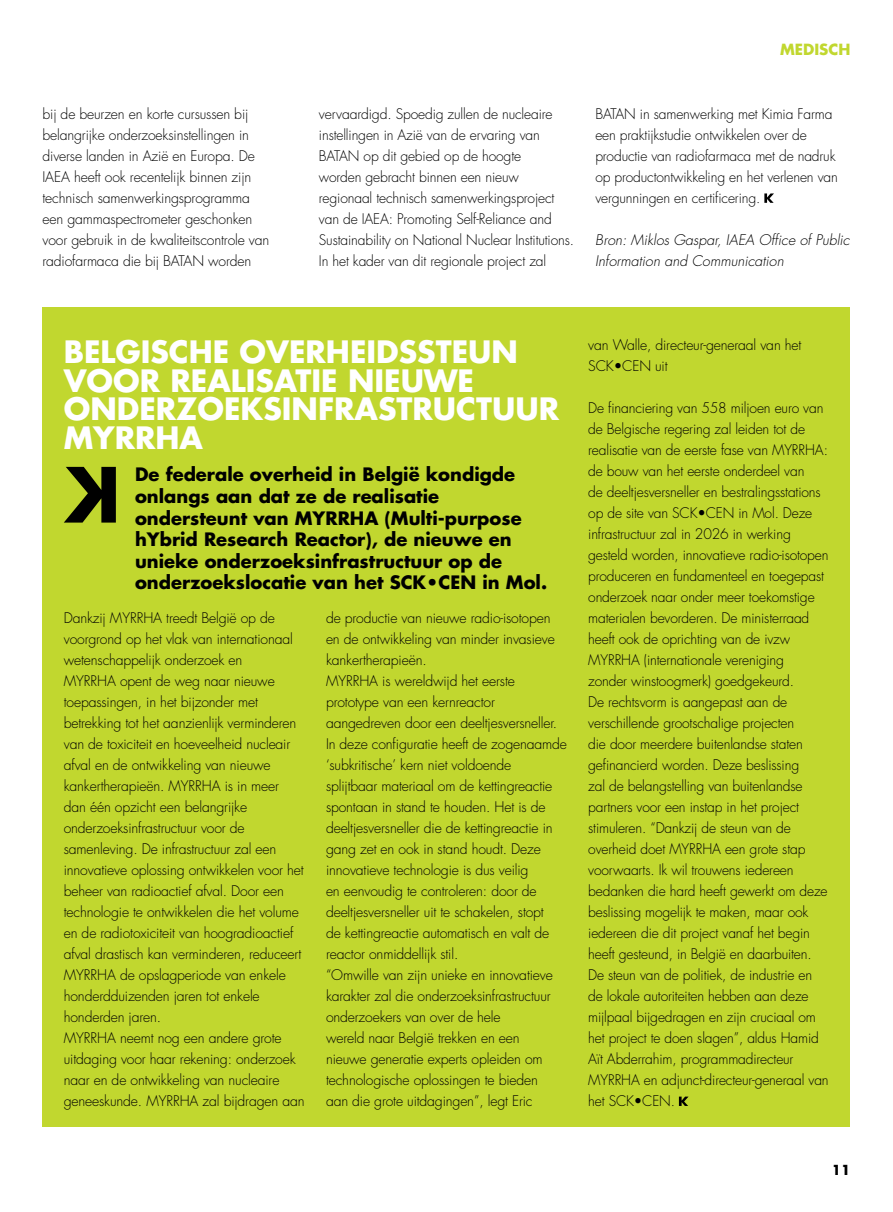
<style>
.page{position:relative;width:893px;height:1212px;background:#fff}
.page>*{position:absolute;margin:0;border:0;box-sizing:border-box;transform-origin:0 0}
.t1{font:700 30px/28.5px "Futura";color:#fff}
.t2{font:700 18px/21.6px "Futura";color:#000}
.t3{font:700 15px "Futura";color:#c1d72f}
.t4{font:300 14.25px/21px "Futura";letter-spacing:-.01em;color:#000}
.t5{font:italic 300 14.25px/21px "Futura";color:#000}
.t6{font:700 13.5px "Futura";color:#000}
</style>
<div class="page">
<div style="left:43px;top:308px;width:807px;height:819px;background:#c1d72f"></div>
<svg style="left:64px;top:467px;width:52px;height:56px"></svg>
<svg style="left:679px;top:1096px;width:9px;height:10px"></svg>
<svg style="left:764px;top:193px;width:10px;height:10px"></svg>
<p class="t4" style="left:43px;top:103px;width:228px">bij de beurzen en korte cursussen bij belangrijke onderzoeksinstellingen in diverse landen in Azië en Europa. De IAEA heeft ook recentelijk binnen zijn technisch samenwerkingsprogramma een gammaspectrometer geschonken voor gebruik in de kwaliteitscontrole van radiofarmaca die bij BATAN worden</p>
<p class="t3" style="left:780px;top:39px;width:72px">Medisch</p>
<p class="t4" style="left:319px;top:103px;width:257px">vervaardigd. Spoedig zullen de nucleaire instellingen in Azië van de ervaring van BATAN op dit gebied op de hoogte<br>worden gebracht binnen een nieuw regionaal technisch samenwerkingsproject van de IAEA: Promoting Self-Reliance and Sustainability on National Nuclear Institutions.<br>In het kader van dit regionale project zal</p>
<p class="t4" style="left:595px;top:103px;width:244px">BATAN in samenwerking met Kimia Farma een praktijkstudie ontwikkelen over de productie van radiofarmaca met de nadruk op productontwikkeling en het verlenen van vergunningen en certificering.</p>
<p class="t5" style="left:595px;top:229px;width:256px">Bron: Miklos Gaspar, IAEA Office of Public<br>Information and Communication</p>
<h1 class="t1" style="left:64px;top:337px;width:224px">Belgische over</h1>
<h1 class="t1" style="left:64px;top:337px;width:449px;text-indent:262px">heidssteun voor realisatie nie uwe on derzoeksin</h1>
<h1 class="t1" style="left:318px;top:394px;width:236px">frastructuur</h1>
<h1 class="t1" style="left:64px;top:422px;width:116px">MYRRHA</h1>
<p class="t2" style="left:135px;top:463px;width:414px">De federale overheid in België kondigde onlangs aan dat ze de realisatie ondersteunt van MYRRHA (Multi-purpose hYbrid Research Reactor), de nieuwe en unieke onderzoeksinfrastructuur op de onderzoekslocatie van het SCK•CEN in Mol.</p>
<p class="t4" style="left:64px;top:607px;width:242px">Dankzij MYRRHA treedt België op de voorgrond op het vlak van internationaal wetenschappelijk onderzoek en<br>MYRRHA opent de weg naar nieuwe toepassingen, in het bijzonder met betrekking tot het aanzienlijk verminderen van de toxiciteit en hoeveelheid nucleair afval en de ontwikkeling van nieuwe kankertherapieën. MYRRHA is in meer dan één opzicht een belangrijke onderzoeksinfrastructuur voor de samenleving. De infrastructuur zal een innovatieve oplossing ontwikkelen voor het beheer van radioactief afval. Door een technologie te ontwikkelen die het volume en de radiotoxiciteit van hoogradioactief afval drastisch kan verminderen, reduceert MYRRHA de opslagperiode van enkele honderdduizenden jaren tot enkele honderden jaren.<br>MYRRHA neemt nog een andere grote uitdaging voor haar rekening: onderzoek naar en de ontwikkeling van nucleaire geneeskunde. MYRRHA zal bijdragen aan</p>
<p class="t4" style="left:326px;top:607px;width:242px">de productie van nieuwe radio-isotopen en de ontwikkeling van minder invasieve kankertherapieën.<br>MYRRHA is wereldwijd het eerste prototype van een kernreactor aangedreven door een deeltjesversneller.<br>In deze configuratie heeft de zogenaamde ‘subkritische’ kern niet voldoende<br>splijtbaar materiaal om de kettingreactie spontaan in stand te houden. Het is de deeltjesversneller die de kettingreactie in gang zet en ook in stand houdt. Deze innovatieve technologie is dus veilig<br>en eenvoudig te controleren: door de deeltjesversneller uit te schakelen, stopt<br>de kettingreactie automatisch en valt de reactor onmiddellijk stil.<br>“Omwille van zijn unieke en innovatieve karakter zal die onderzoeksinfrastructuur onderzoekers van over de hele<br>wereld naar België trekken en een<br>nieuwe generatie experts opleiden om technologische oplossingen te bieden<br>aan die grote uitdagingen”, legt Eric</p>
<p class="t4" style="left:588px;top:334px;width:215px">van Walle, directeur-generaal van het<br>SCK•CEN uit</p>
<p class="t4" style="left:588px;top:397px;width:242px">De financiering van 558 miljoen euro van de Belgische regering zal leiden tot de realisatie van de eerste fase van MYRRHA: de bouw van het eerste onderdeel van<br>de deeltjesversneller en bestralingsstations op de site van SCK•CEN in Mol. Deze infrastructuur zal in 2026 in werking gesteld worden, innovatieve radio-isotopen produceren en fundamenteel en toegepast onderzoek naar onder meer toekomstige materialen bevorderen. De ministerraad heeft ook de oprichting van de ivzw MYRRHA (internationale vereniging<br>zonder winstoogmerk) goedgekeurd.<br>De rechtsvorm is aangepast aan de verschillende grootschalige projecten<br>die door meerdere buitenlandse staten gefinancierd worden. Deze beslissing<br>zal de belangstelling van buitenlandse partners voor een instap in het project stimuleren. “Dankzij de steun van de overheid doet MYRRHA een grote stap voorwaarts. Ik wil trouwens iedereen bedanken die hard heeft gewerkt om deze beslissing mogelijk te maken, maar ook iedereen die dit project vanaf het begin heeft gesteund, in België en daarbuiten.<br>De steun van de politiek, de industrie en de lokale autoriteiten hebben aan deze mijlpaal bijgedragen en zijn cruciaal om het project te doen slagen”, aldus Hamid Aït Abderrahim, programmadirecteur MYRRHA en adjunct-directeur-generaal van het SCK•CEN.</p>
<p class="t6" style="left:832px;top:1160px;width:20px">11</p>
</div>
